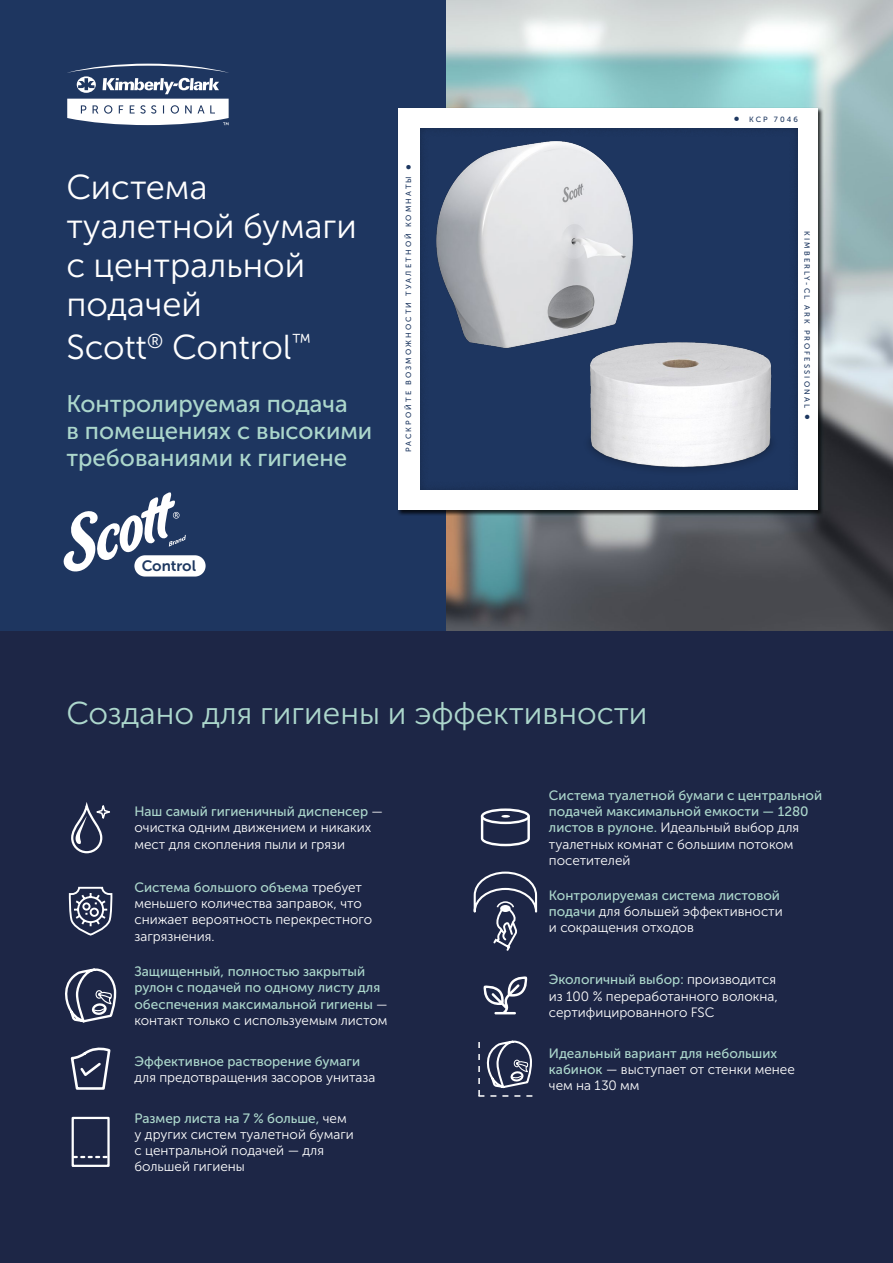
<style>
.page{position:relative;width:893px;height:1263px;background:#1e3660}
.page>*{position:absolute;margin:0;border:0;box-sizing:border-box;transform-origin:0 0}
.t1{font:34.5px/39px "Museo Sans Cyrl 300";color:#fff}
.t2{font:31.5px "Museo Sans Cyrl 300";color:#acd7cc}
.t3{font:24px/27px "Museo Sans Cyrl 500";color:#acd7cc}
.t4{font:15px "Museo Sans Cyrl 700";color:#1d3760}
.t5{font:13.5px/16.2px "Museo Sans Cyrl 300";color:#fff}
.t6{font:13.5px/16.2px "Museo Sans Cyrl 500";color:#acd7cc}
.t7{font:7.5px "Museo Sans Cyrl 500";letter-spacing:.28em;color:#1d3760}
.s1{font-size:12px}
.s2{font-family:"Museo Sans Cyrl 300";color:#fff}
.s3{font-family:"Museo Sans Cyrl 500";color:#acd7cc}
</style>
<div class="page">
<img style="left:446px;top:0;width:447px;height:631px">
<div style="left:397px;top:107px;width:427px;height:409px;background:#000;opacity:.77"></div>
<div style="left:398px;top:108px;width:420px;height:402px;background:#fff"></div>
<div style="left:407px;top:118px;width:403px;height:373px;background:#000;opacity:.25"></div>
<svg style="left:63px;top:492px;width:123px;height:79px"></svg>
<svg style="left:67px;top:64px;width:162px;height:61px"></svg>
<div style="left:0;top:631px;width:893px;height:632px;background:#1d2646"></div>
<img style="left:420px;top:118px;width:289px;height:256px">
<img style="left:577px;top:314px;width:208px;height:177px">
<svg style="left:76px;top:804px;width:34px;height:40px"></svg>
<div style="left:71px;top:805px;width:31px;height:48px;border:2px solid #fff;border-radius:15px"></div>
<svg style="left:481px;top:808px;width:49px;height:38px"></svg>
<svg style="left:68px;top:886px;width:45px;height:50px"></svg>
<svg style="left:473px;top:871px;width:65px;height:80px"></svg>
<svg style="left:65px;top:968px;width:52px;height:55px"></svg>
<svg style="left:483px;top:976px;width:45px;height:38px"></svg>
<svg style="left:70px;top:1047px;width:41px;height:43px"></svg>
<svg style="left:478px;top:1040px;width:55px;height:57px"></svg>
<div style="left:72px;top:1117px;width:38px;height:50px;border:2px solid #fff"></div>
<svg style="left:74px;top:1156px;width:33px;height:2px"></svg>
<div style="left:134px;top:555px;width:72px;height:21px;background:#fff;border-radius:11px"></div>
<h1 class="t1" style="left:66px;top:168px;width:292px">Система туалетной бумаги с центральной подачей</h1>
<h1 class="t1" style="left:66px;top:328px;width:246px">Scott<sup>®</sup> Control<sup>™</sup></h1>
<h3 class="t3" style="left:66px;top:390px;width:307px">Контролируемая подача<br>в помещениях с высокими требованиями к гигиене</h3>
<p class="t7" style="left:405px;top:452px;width:289px;rotate:-90deg">РАСКРОЙТЕ ВОЗМОЖНОСТИ ТУАЛЕТНОЙ КОМНАТЫ <span class="s1">∞</span></p>
<p class="t4" style="left:142px;top:558px;width:56px">Control</p>
<h2 class="t2" style="left:66px;top:696px;width:583px">Создано для гигиены и эффективности</h2>
<p class="t7" style="left:734px;top:115px;width:66px"><span class="s1">∞</span> KCP 7046</p>
<p class="t7" style="left:811px;top:231px;width:190px;rotate:90deg">KIMBERLY-CL ARK PROFESSIONAL <span class="s1">∞</span></p>
<p class="t6" style="left:134px;top:803px;width:250px">Наш самый гигиеничный диспенсер <span class="s2">—</span></p>
<p class="t5" style="left:134px;top:820px;width:238px">очистка одним движением и никаких мест для скопления пыли и грязи</p>
<p class="t6" style="left:134px;top:879px;width:229px">Система большого объема <span class="s2">требует</span></p>
<p class="t5" style="left:134px;top:895px;width:239px">меньшего количества заправок, что снижает вероятность перекрестного загрязнения.</p>
<p class="t6" style="left:134px;top:963px;width:255px">Защищенный, полностью закрытый рулон с подачей по одному листу для обеспечения максимальной гигиены <span class="s2">—</span></p>
<p class="t5" style="left:134px;top:1012px;width:255px">контакт только с используемым листом</p>
<p class="t6" style="left:134px;top:1053px;width:227px">Эффективное растворение бумаги</p>
<p class="t5" style="left:134px;top:1069px;width:242px">для предотвращения засоров унитаза</p>
<p class="t6" style="left:134px;top:1110px;width:214px">Размер листа на 7 % больше, <span class="s2">чем</span></p>
<p class="t5" style="left:134px;top:1126px;width:221px">у других систем туалетной бумаги с центральной подачей — для большей гигиены</p>
<p class="t6" style="left:549px;top:787px;width:275px">Система туалетной бумаги с центральной подачей максимальной емкости — 1280</p>
<p class="t5" style="left:549px;top:820px;width:252px"><span class="s3">листов в рулоне.</span> Идеальный выбор для туалетных комнат с большим потоком посетителей</p>
<p class="t6" style="left:549px;top:887px;width:232px">Контролируемая система листовой</p>
<p class="t5" style="left:549px;top:904px;width:235px"><span class="s3">подачи</span> для большей эффективности и сокращения отходов</p>
<p class="t6" style="left:549px;top:972px;width:229px">Экологичный выбор: <span class="s2">производится</span></p>
<p class="t5" style="left:549px;top:988px;width:231px">из 100 % переработанного волокна, сертифицированного FSC</p>
<p class="t6" style="left:549px;top:1045px;width:230px">Идеальный вариант для небольших</p>
<p class="t5" style="left:549px;top:1061px;width:247px"><span class="s3">кабинок</span> — выступает от стенки менее чем на 130 мм</p>
</div>
